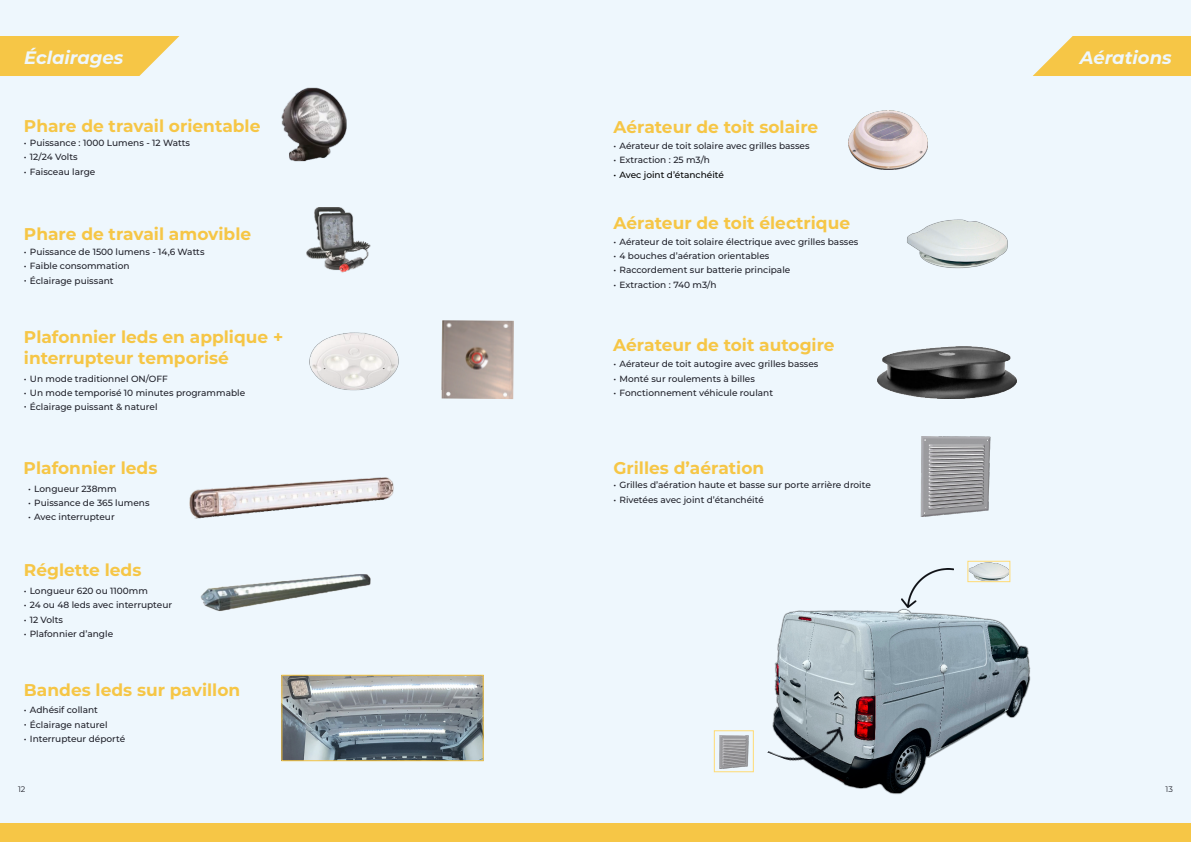
<style>
.page{position:relative;width:1191px;height:842px;background:#eef7fd}
.page>*{position:absolute;margin:0;border:0;box-sizing:border-box;transform-origin:0 0}
.t1{font:italic 700 18px "Montserrat";color:#eef7fd}
.t2{font:700 17px/20.4px "Montserrat";color:#f6c646}
.t3{font:500 9px "Montserrat";color:#20212a}
.t4{font:500 9px "Montserrat";color:#000}
.t5{font:8px "Montserrat";color:#20212a}
</style>
<div class="page">
<svg style="left:0;top:36px;width:179px;height:40px;background:#f5cb5a"></svg>
<svg style="left:1033px;top:36px;width:158px;height:40px;background:#f5cc5c"></svg>
<img style="left:282px;top:87px;width:65px;height:74px">
<img style="left:306px;top:207px;width:65px;height:66px">
<img style="left:441px;top:320px;width:73px;height:79px">
<img style="left:309px;top:332px;width:90px;height:59px">
<img style="left:189px;top:477px;width:205px;height:42px">
<img style="left:200px;top:574px;width:171px;height:37px">
<img style="left:283px;top:677px;width:199px;height:82px">
<div style="left:281px;top:675px;width:203px;height:86px;border:1px solid #f6c646"></div>
<img style="left:907px;top:219px;width:101px;height:50px">
<img style="left:920px;top:436px;width:71px;height:80px">
<img style="left:719px;top:735px;width:30px;height:33px">
<div style="left:714px;top:730px;width:39px;height:42px;border:1px solid #ffdb74"></div>
<img style="left:848px;top:111px;width:79px;height:59px">
<img style="left:774px;top:607px;width:257px;height:188px">
<img style="left:969px;top:563px;width:39px;height:17px">
<div style="left:967px;top:561px;width:43px;height:21px;border:1px solid #ffdb74"></div>
<img style="left:901px;top:568px;width:52px;height:39px">
<img style="left:767px;top:706px;width:79px;height:70px">
<div style="left:0;top:824px;width:1191px;height:18px;background:#f6c646"></div>
<img style="left:877px;top:346px;width:140px;height:53px">
<h1 class="t1" style="left:24px;top:45px;width:101px">Éclairages</h1>
<h1 class="t1" style="left:1079px;top:45px;width:94px">Aérations</h1>
<h2 class="t2" style="left:24px;top:115px;width:238px">Phare de travail orientable</h2>
<p class="t3" style="left:24px;top:136px;width:168px">• Puissance : 1000 Lumens - 12 Watts</p>
<p class="t3" style="left:24px;top:151px;width:55px">• 12/24 Volts</p>
<p class="t3" style="left:24px;top:165px;width:73px">• Faisceau large</p>
<h2 class="t2" style="left:24px;top:223px;width:229px">Phare de travail amovible</h2>
<p class="t3" style="left:24px;top:246px;width:182px">• Puissance de 1500 lumens - 14,6 Watts</p>
<p class="t3" style="left:24px;top:260px;width:107px">• Faible consommation</p>
<p class="t3" style="left:24px;top:274px;width:91px">• Éclairage puissant</p>
<h2 class="t2" style="left:24px;top:326px;width:261px">Plafonnier leds en applique + interrupteur temporisé</h2>
<p class="t3" style="left:24px;top:372px;width:145px">• Un mode traditionnel ON/OFF</p>
<p class="t3" style="left:24px;top:387px;width:223px">• Un mode temporisé 10 minutes programmable</p>
<p class="t3" style="left:24px;top:401px;width:135px">• Éclairage puissant &amp; naturel</p>
<h2 class="t2" style="left:24px;top:456px;width:135px">Plafonnier leds</h2>
<p class="t3" style="left:28px;top:482px;width:90px">• Longueur 238mm</p>
<p class="t3" style="left:28px;top:496px;width:123px">• Puissance de 365 lumens</p>
<p class="t3" style="left:28px;top:511px;width:88px">• Avec interrupteur</p>
<h2 class="t2" style="left:24px;top:559px;width:119px">Réglette leds</h2>
<p class="t3" style="left:24px;top:584px;width:126px">• Longueur 620 ou 1100mm</p>
<p class="t3" style="left:24px;top:599px;width:150px">• 24 ou 48 leds avec interrupteur</p>
<p class="t3" style="left:24px;top:613px;width:41px">• 12 Volts</p>
<p class="t3" style="left:24px;top:628px;width:91px">• Plafonnier d’angle</p>
<h2 class="t2" style="left:24px;top:679px;width:218px">Bandes leds sur pavillon</h2>
<p class="t3" style="left:24px;top:704px;width:76px">• Adhésif collant</p>
<p class="t3" style="left:24px;top:718px;width:85px">• Éclairage naturel</p>
<p class="t3" style="left:24px;top:733px;width:103px">• Interrupteur déporté</p>
<h2 class="t2" style="left:613px;top:116px;width:206px">Aérateur de toit solaire</h2>
<p class="t3" style="left:613px;top:139px;width:198px">• Aérateur de toit solaire avec grilles basses</p>
<p class="t3" style="left:613px;top:154px;width:98px">• Extraction : 25 m3/h</p>
<p class="t4" style="left:613px;top:168px;width:112px">• Avec joint d’étanchéité</p>
<h2 class="t2" style="left:613px;top:212px;width:238px">Aérateur de toit électrique</h2>
<p class="t3" style="left:613px;top:235px;width:246px">• Aérateur de toit solaire électrique avec grilles basses</p>
<p class="t3" style="left:613px;top:249px;width:157px">• 4 bouches d’aération orientables</p>
<p class="t3" style="left:613px;top:264px;width:178px">• Raccordement sur batterie principale</p>
<p class="t3" style="left:613px;top:278px;width:105px">• Extraction : 740 m3/h</p>
<h2 class="t2" style="left:613px;top:334px;width:223px">Aérateur de toit autogire</h2>
<p class="t3" style="left:613px;top:358px;width:206px">• Aérateur de toit autogire avec grilles basses</p>
<p class="t3" style="left:613px;top:372px;width:143px">• Monté sur roulements à billes</p>
<p class="t3" style="left:613px;top:386px;width:161px">• Fonctionnement véhicule roulant</p>
<h2 class="t2" style="left:613px;top:457px;width:152px">Grilles d’aération</h2>
<p class="t3" style="left:613px;top:479px;width:259px">• Grilles d’aération haute et basse sur porte arrière droite</p>
<p class="t3" style="left:613px;top:493px;width:152px">• Rivetées avec joint d’étanchéité</p>
<p class="t5" style="left:18px;top:784px;width:9px">12</p>
<p class="t5" style="left:1165px;top:784px;width:9px">13</p>
</div>
